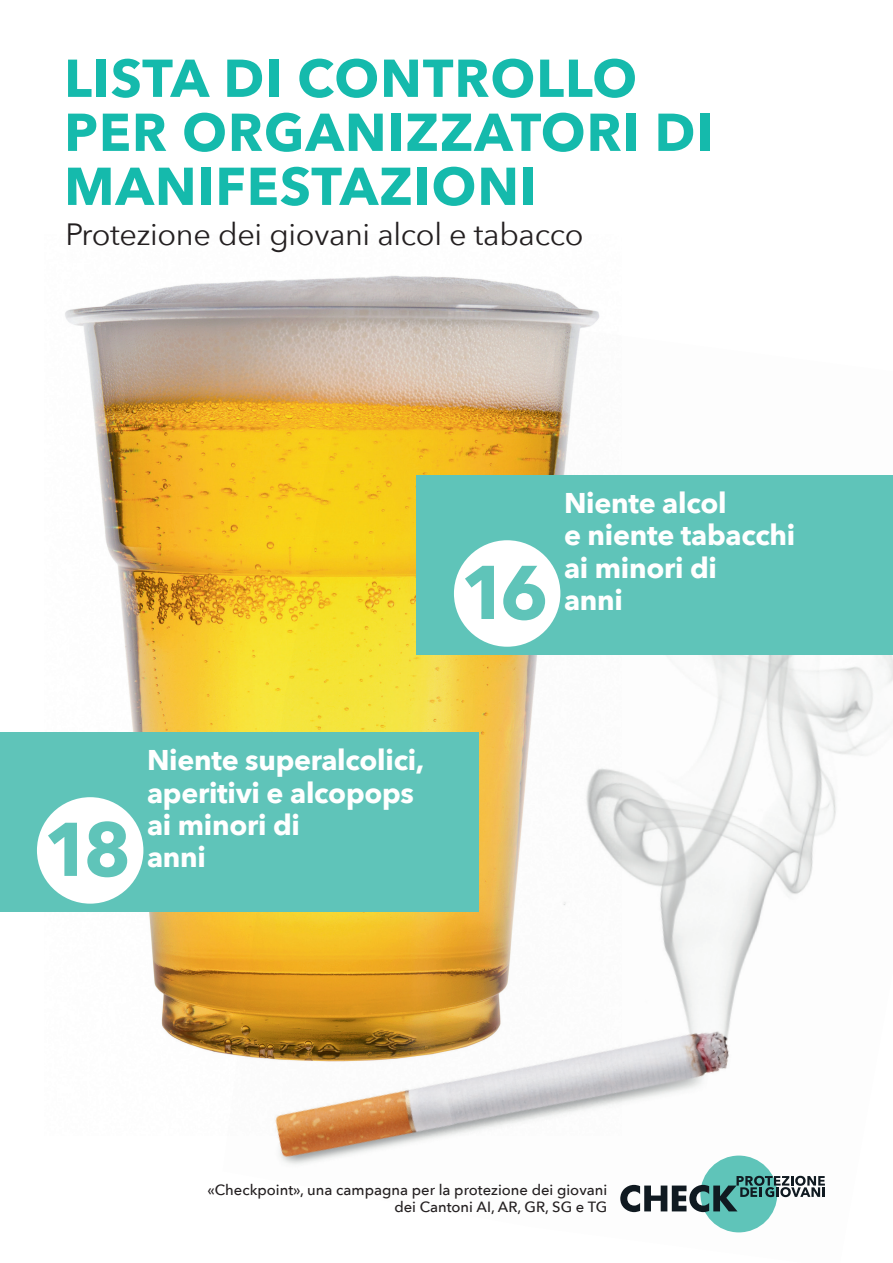
<style>
.page{position:relative;width:893px;height:1263px;background:#fff}
.page>*{position:absolute;margin:0;border:0;box-sizing:border-box;transform-origin:0 0}
.t1{font:700 52.65px/54px "Avenir Next";letter-spacing:.02em;color:#15baac}
.t2{font:30.75px "Avenir Next";letter-spacing:-.01em;color:#231f20}
.t3{font:700 28.5px/32.2px "Avenir Next";letter-spacing:-.01em;color:#fff}
.t4{font:500 14.85px/17.7px "Avenir Next";color:#231f20;text-align:right}
</style>
<div class="page">
<img style="left:65px;top:275px;width:503px;height:779px">
<img style="left:223px;top:301px;width:670px;height:932px">
<div style="left:700px;top:1155px;width:77px;height:77px;background:#5fc4b9;border-radius:50%"></div>
<svg style="left:620px;top:1176px;width:205px;height:36px"></svg>
<div style="left:416px;top:475px;width:477px;height:180px;background:#5fc4b9"></div>
<div style="left:454px;top:540px;width:106px;height:107px;background:#fff;border-radius:50%"></div>
<svg style="left:465px;top:566px;width:80px;height:54px"></svg>
<div style="left:0;top:732px;width:478px;height:180px;background:#5fc4b9"></div>
<div style="left:37px;top:797px;width:106px;height:107px;background:#fff;border-radius:50%"></div>
<svg style="left:48px;top:821px;width:79px;height:56px"></svg>
<h1 class="t1" style="left:64px;top:51px;width:650px">LISTA DI CONTROLLO<br>PER ORGANIZZATORI DI<br>MANIFESTAZIONI</h1>
<p class="t2" style="left:65px;top:209px;width:520px">Protezione dei giovani alcol e tabacco</p>
<p class="t3" style="left:147px;top:744px;width:279px">Niente superalcolici, aperitivi e alcopops ai minori di<br>anni</p>
<p class="t3" style="left:564px;top:486px;width:233px">Niente alcol<br>e niente tabacchi ai minori di<br>anni</p>
<p class="t4" style="left:207px;top:1180px;width:401px">«Checkpoint», una campagna per la protezione dei giovani dei Cantoni AI, AR, GR, SG e TG</p>
</div>
